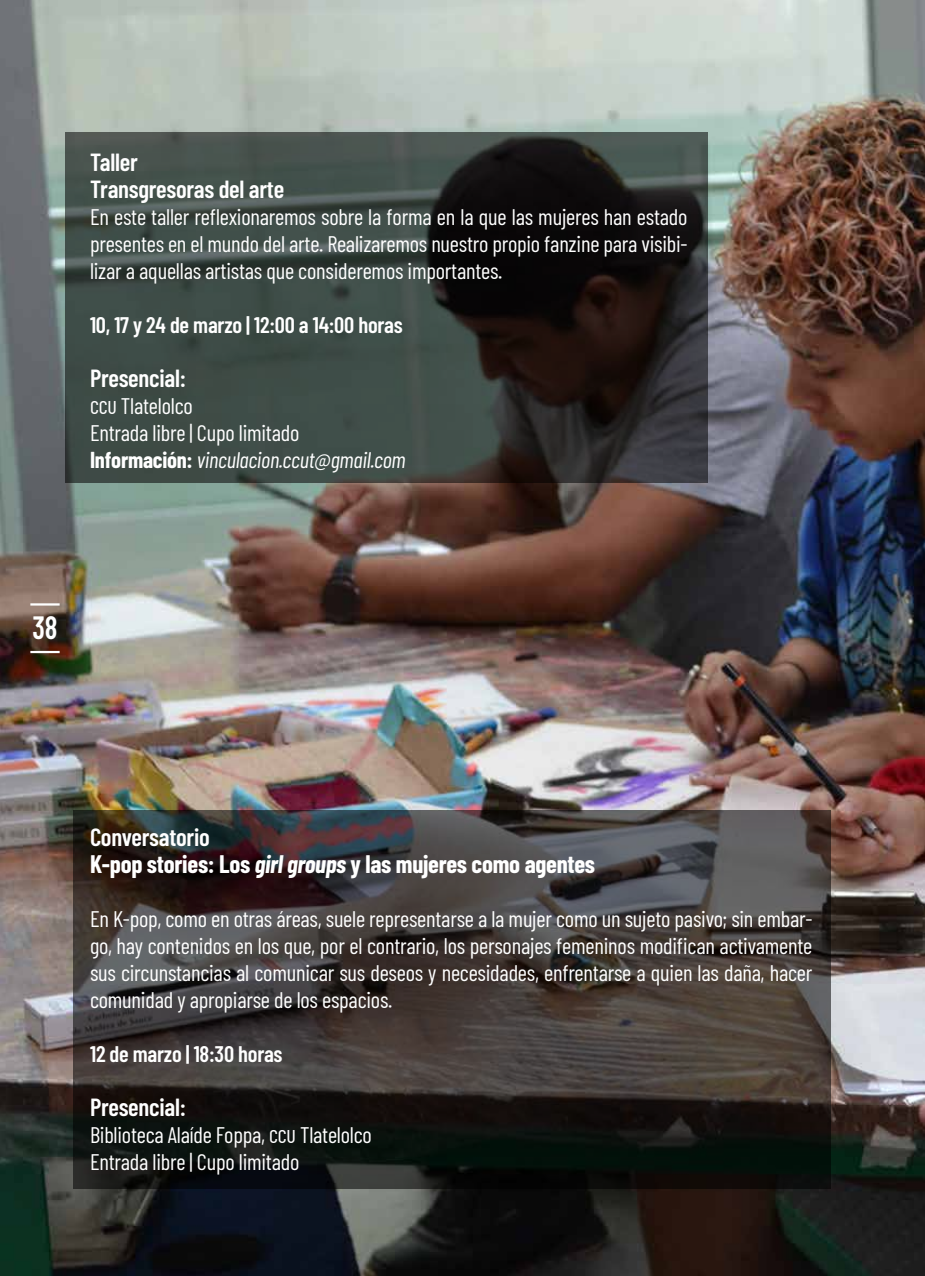
<style>
.page{position:relative;width:925px;height:1276px;background:#fff}
.page>*{position:absolute;margin:0;border:0;box-sizing:border-box;transform-origin:0 0}
.t1{font:600 32.18px "Barlow Condensed";color:#fff;scale:.91 1}
.t2{font:700 24.75px/27px "Barlow Condensed";letter-spacing:-.01em;color:#fff}
.t3{font:600 24.75px/27px "Barlow Condensed";letter-spacing:-.01em;color:#fff}
.t4{font:22.5px/27px "Barlow Condensed";letter-spacing:-.01em;color:#fff;text-align:justify}
.t5{font:600 22.5px "Barlow Condensed";letter-spacing:-.01em;color:#fff}
.s1{font-weight:700}
.s2{font-style:italic}
.s3{font-weight:600}
</style>
<div class="page">
<img style="left:0;top:0;width:925px;height:1276px">
<hr style="left:30px;top:603px;width:30px;height:2px;background:#fff">
<hr style="left:30px;top:651px;width:30px;height:2px;background:#fff">
<svg style="left:74px;top:810px;width:757px;height:378px;background:#373331"></svg>
<svg style="left:65px;top:132px;width:642px;height:351px;background:#343b37"></svg>
<p class="t3" style="left:90px;top:147px;width:196px">Taller<br>Transgresoras del arte</p>
<p class="t4" style="left:90px;top:202px;width:599px">En este taller reflexionaremos sobre la forma en la que las mujeres han estado presentes en el mundo del arte. Realizaremos nuestro propio fanzine para visibi&shy;lizar a aquellas artistas que consideremos importantes.</p>
<p class="t5" style="left:90px;top:309px;width:314px">10, 17 y 24 de marzo | 12:00 a 14:00 horas</p>
<p class="t3" style="left:90px;top:363px;width:97px">Presencial:</p>
<p class="t4" style="left:90px;top:391px;width:317px;text-align:left">ccu Tlatelolco<br>Entrada libre | Cupo limitado<br><span class="s1">Información:</span> <span class="s2">vinculacion.ccut@gmail.com</span></p>
<h1 class="t1" style="left:33px;top:605px;width:29px">38</h1>
<p class="t2" style="left:90px;top:822px;width:507px"><span class="s3">Conversatorio<br></span>K-pop stories: Los <span class="s2">girl groups</span> y las mujeres como agentes</p>
<p class="t4" style="left:90px;top:904px;width:724px">En K-pop, como en otras áreas, suele representarse a la mujer como un sujeto pasivo; sin embar&shy;go, hay contenidos en los que, por el contrario, los personajes femeninos modifican activamente sus circunstancias al comunicar sus deseos y necesidades, enfrentarse a quien las daña, hacer comunidad y apropiarse de los espacios.</p>
<p class="t5" style="left:90px;top:1038px;width:194px">12 de marzo | 18:30 horas</p>
<p class="t3" style="left:90px;top:1092px;width:97px">Presencial:</p>
<p class="t4" style="left:90px;top:1120px;width:283px">Biblioteca Alaíde Foppa, ccu Tlatelolco<br>Entrada libre | Cupo limitado</p>
</div>
